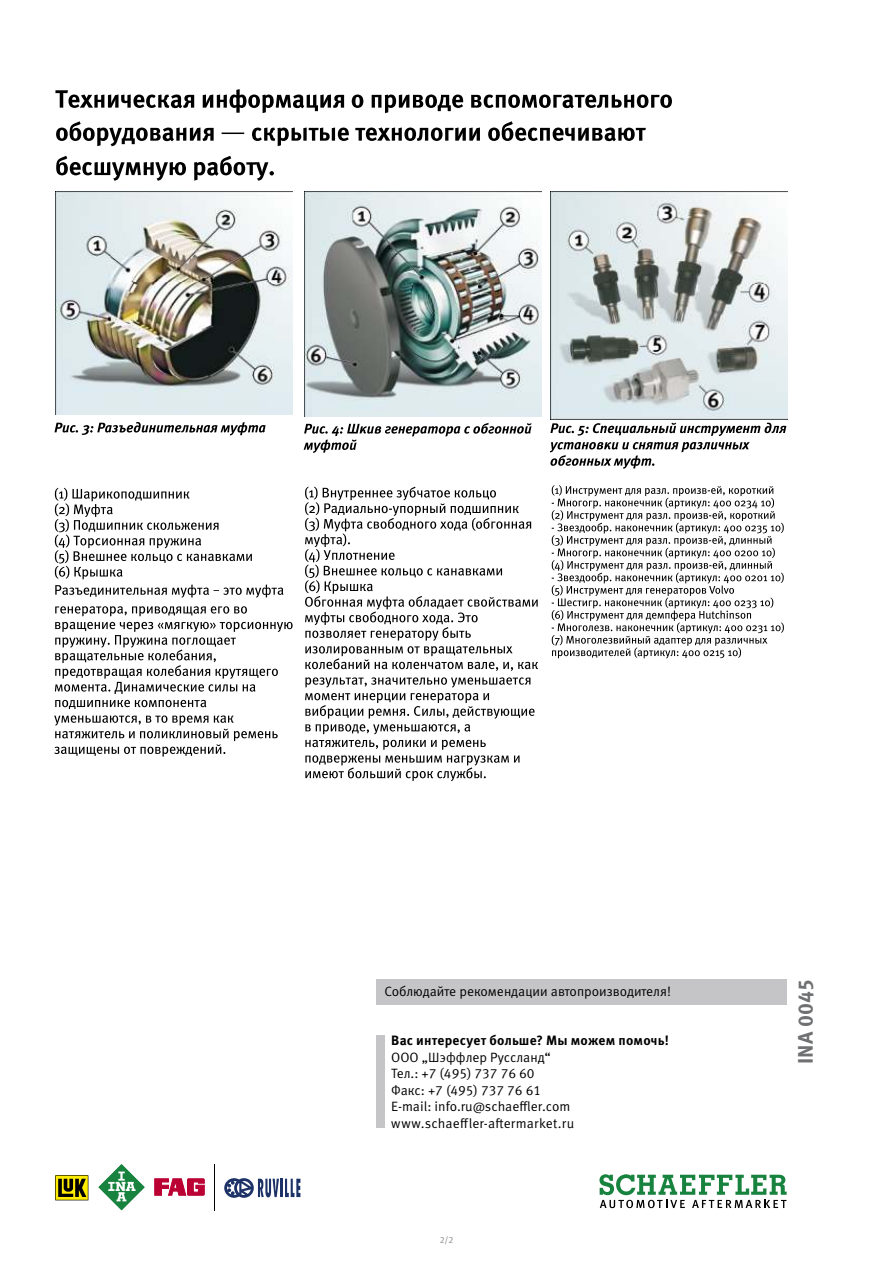
<style>
.page{position:relative;width:893px;height:1263px;background:#fff}
.page>*{position:absolute;margin:0;border:0;box-sizing:border-box;transform-origin:0 0}
.t1{font:700 21px "Meta Pro";color:#6f7072}
.t2{font:13.5px/16.5px "Meta Pro Norm";color:#000}
.t3{font:700 13.5px "Meta Pro";letter-spacing:.015em;color:#000}
.t4{font:9px "Meta Pro Norm";color:#868788}
</style>
<div class="page">
<svg style="left:55px;top:89px;width:617px;height:92px"></svg>
<svg style="left:54px;top:488px;width:239px;height:269px"></svg>
<svg style="left:304px;top:423px;width:228px;height:30px"></svg>
<svg style="left:550px;top:423px;width:236px;height:46px"></svg>
<svg style="left:305px;top:487px;width:233px;height:294px"></svg>
<svg style="left:552px;top:485px;width:232px;height:173px"></svg>
<img style="left:56px;top:191px;width:236px;height:224px">
<svg style="left:54px;top:422px;width:212px;height:13px"></svg>
<img style="left:304px;top:192px;width:237px;height:224px">
<img style="left:550px;top:191px;width:237px;height:229px">
<div style="left:376px;top:979px;width:411px;height:25px;background:#c5c5c7"></div>
<div style="left:376px;top:1035px;width:9px;height:93px;background:#c5c5c7"></div>
<svg style="left:55px;top:1175px;width:33px;height:25px"></svg>
<svg style="left:98px;top:1164px;width:47px;height:47px"></svg>
<svg style="left:155px;top:1178px;width:50px;height:17px"></svg>
<hr style="left:214px;top:1164px;width:1px;height:46px;background:#000">
<svg style="left:224px;top:1178px;width:76px;height:20px"></svg>
<svg style="left:599px;top:1174px;width:188px;height:34px"></svg>
<p class="t2" style="left:385px;top:982px;width:288px">Соблюдайте рекомендации автопроизводителя!</p>
<p class="t3" style="left:391px;top:1030px;width:279px">Вас интересует больше? Мы можем помочь!</p>
<p class="t2" style="left:391px;top:1048px;width:184px">ООО „Шэффлер Руссланд“<br>Тел.: +7 (495) 737 76 60<br>Факс: +7 (495) 737 76 61<br>E-mail: info.ru@schaeffler.com www.schaeffler-aftermarket.ru</p>
<p class="t4" style="left:440px;top:1233px;width:15px">2/2</p>
<h1 class="t1" style="left:789px;top:1064px;width:86px;rotate:-90deg">INA 0045</h1>
</div>
